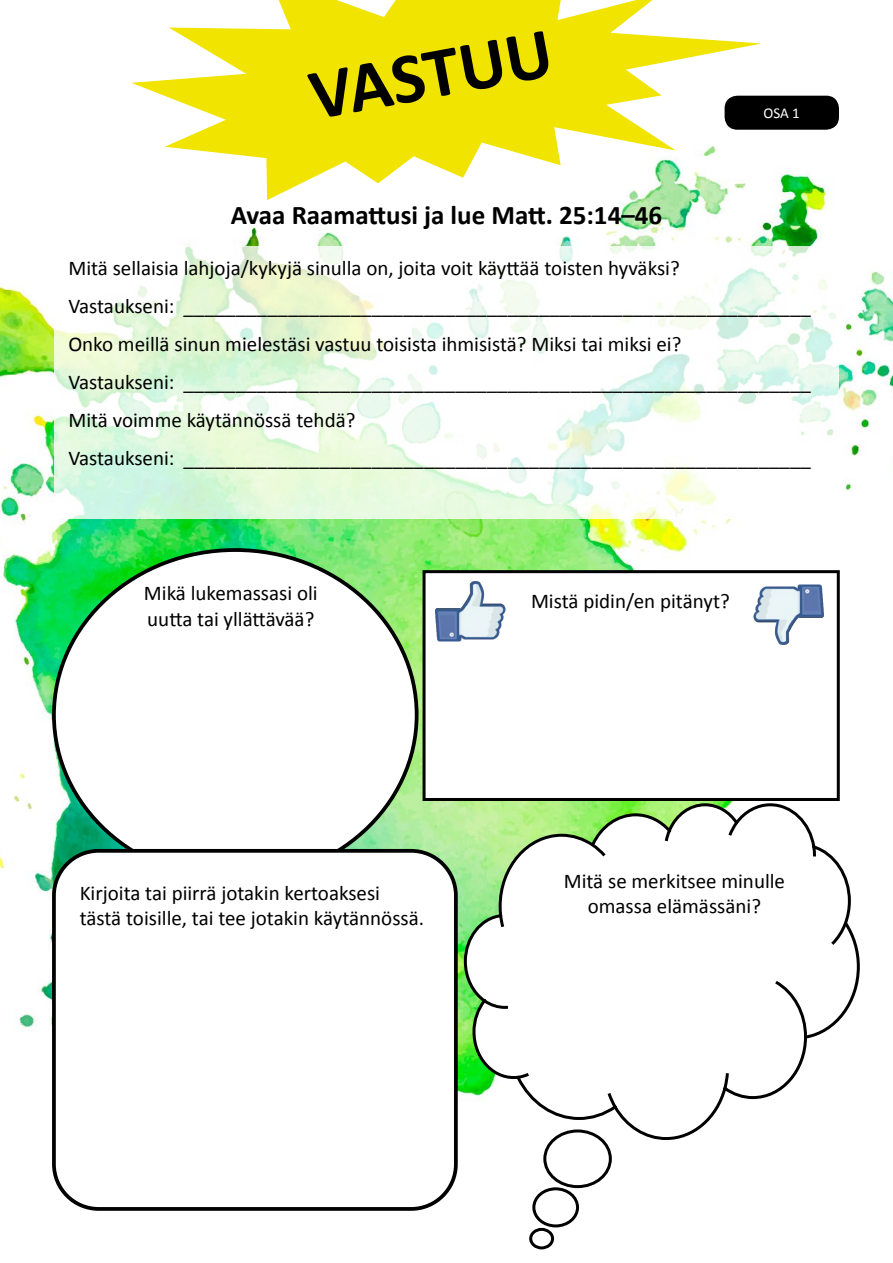
<style>
.page{position:relative;width:893px;height:1263px;background:#fff}
.page>*{position:absolute;margin:0;border:0;box-sizing:border-box;transform-origin:0 0}
.t1{font:700 72px "Calibri";color:#000}
.t2{font:700 27px "Calibri";color:#000}
.Paragraph_Style_1{font:21px/25.2px "Calibri";color:#000}
.t3{font:15px "Calibri";color:#fff}
</style>
<div class="page">
<img style="left:0;top:95px;width:893px;height:1155px">
<svg style="left:462px;top:802px;width:399px;height:339px"></svg>
<svg style="left:481px;top:997px;width:30px;height:13px"></svg>
<svg style="left:515px;top:1070px;width:17px;height:10px"></svg>
<svg style="left:605px;top:1090px;width:14px;height:21px"></svg>
<svg style="left:721px;top:1070px;width:10px;height:21px"></svg>
<svg style="left:772px;top:978px;width:36px;height:62px"></svg>
<svg style="left:828px;top:919px;width:21px;height:29px"></svg>
<svg style="left:810px;top:843px;width:7px;height:16px"></svg>
<svg style="left:726px;top:818px;width:15px;height:21px"></svg>
<svg style="left:663px;top:826px;width:10px;height:18px"></svg>
<svg style="left:588px;top:841px;width:21px;height:19px"></svg>
<svg style="left:497px;top:912px;width:9px;height:18px"></svg>
<div style="left:545px;top:1131px;width:65px;height:55px;background:#fff;border-radius:50%"></div>
<div style="left:543px;top:1129px;width:69px;height:59px;border:3px solid #000;border-radius:50%"></div>
<div style="left:534px;top:1189px;width:43px;height:37px;background:#fff;border-radius:50%"></div>
<div style="left:532px;top:1187px;width:47px;height:40px;border:3px solid #000;border-radius:50%"></div>
<div style="left:531px;top:1229px;width:22px;height:19px;background:#fff;border-radius:50%"></div>
<div style="left:529px;top:1228px;width:25px;height:21px;border:3px solid #000;border-radius:50%"></div>
<div style="left:424px;top:572px;width:414px;height:227px;background:#fff"></div>
<div style="left:423px;top:570px;width:417px;height:231px;border:3px solid #000"></div>
<div style="left:54px;top:550px;width:363px;height:330px;background:#fff;border-radius:50%"></div>
<div style="left:54px;top:851px;width:402px;height:358px;background:#fff;border-radius:45px"></div>
<div style="left:52px;top:849px;width:406px;height:362px;border:4px solid #000;border-radius:45px"></div>
<img style="left:436px;top:582px;width:69px;height:59px">
<img style="left:753px;top:584px;width:70px;height:60px">
<svg style="left:54px;top:247px;width:785px;height:272px"></svg>
<svg style="left:131px;top:0;width:631px;height:200px;fill:#f0e400"></svg>
<div style="left:725px;top:96px;width:114px;height:34px;background:#000;border-radius:13px"></div>
<p class="t1" style="left:302px;top:53px;width:247px;rotate:-11deg">VASTUU</p>
<p class="t2" style="left:231px;top:199px;width:433px">Avaa Raamattusi ja lue Matt. 25:14–46</p>
<p class="t3" style="left:763px;top:104px;width:38px">OSA 1</p>
<p class="Paragraph_Style_1" style="left:68px;top:255px;width:613px">Mitä sellaisia lahjoja/kykyjä sinulla on, joita voit käyttää toisten hyväksi?</p>
<p class="Paragraph_Style_1" style="left:68px;top:293px;width:744px">Vastaukseni: ____________________________________________________________</p>
<p class="Paragraph_Style_1" style="left:68px;top:330px;width:615px">Onko meillä sinun mielestäsi vastuu toisista ihmisistä? Miksi tai miksi ei?</p>
<p class="Paragraph_Style_1" style="left:68px;top:368px;width:744px">Vastaukseni: ____________________________________________________________</p>
<p class="Paragraph_Style_1" style="left:68px;top:406px;width:289px">Mitä voimme käytännössä tehdä?</p>
<p class="Paragraph_Style_1" style="left:68px;top:444px;width:744px">Vastaukseni: ____________________________________________________________</p>
<p class="Paragraph_Style_1" style="left:144px;top:580px;width:175px">Mikä lukemassasi oli uutta tai yllättävää?</p>
<p class="Paragraph_Style_1" style="left:531px;top:588px;width:200px">Mistä pidin/en pitänyt?</p>
<p class="Paragraph_Style_1" style="left:80px;top:880px;width:346px">Kirjoita tai piirrä jotakin kertoaksesi tästä toisille, tai tee jotakin käytännössä.</p>
<p class="Paragraph_Style_1" style="left:564px;top:867px;width:223px;text-align:center">Mitä se merkitsee minulle omassa elämässäni?</p>
</div>
